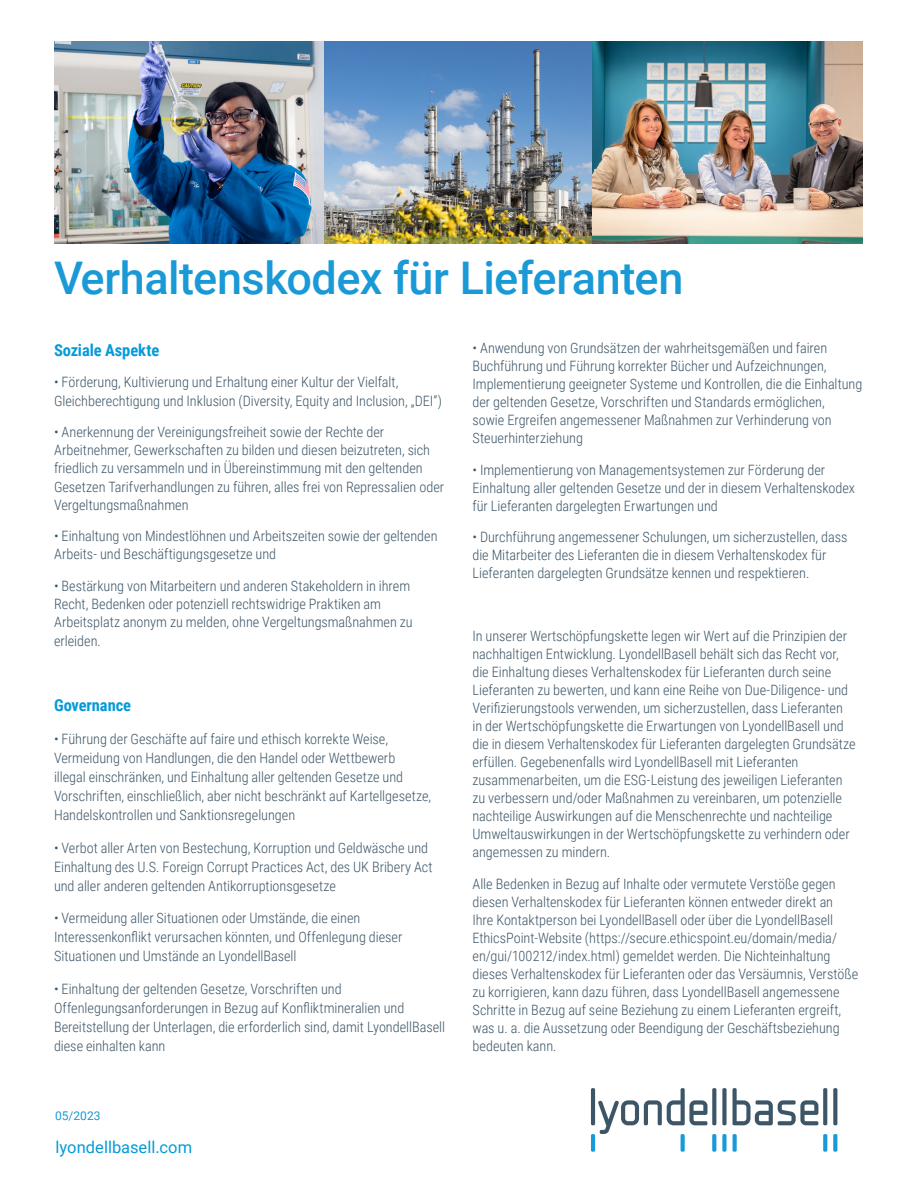
<style>
.page{position:relative;width:918px;height:1188px;background:#fff}
.page>*{position:absolute;margin:0;border:0;box-sizing:border-box;transform-origin:0 0}
.t1{font:500 45px "Roboto";letter-spacing:-.01em;color:#1999d6}
.t2{font:700 16.5px "Roboto Condensed";letter-spacing:-.005em;color:#069ad9}
.t3{font:16.5px "Roboto";letter-spacing:.005em;color:#069ad9}
.t4{font:300 14.25px/18px "Roboto Condensed";color:#3c5567}
.t5{font:12px "Roboto";color:#1999d6}
</style>
<div class="page">
<svg style="left:591px;top:1088px;width:246px;height:64px"></svg>
<img style="left:324px;top:41px;width:538px;height:203px">
<img style="left:54px;top:41px;width:270px;height:203px">
<p class="t1" style="left:54px;top:247px;width:631px">Verhaltenskodex für Lieferanten</p>
<p class="t2" style="left:54px;top:338px;width:107px">Soziale Aspekte</p>
<p class="t4" style="left:54px;top:373px;width:390px">• Förderung, Kultivierung und Erhaltung einer Kultur der Vielfalt,<br>Gleichberechtigung und Inklusion (Diversity, Equity and Inclusion, „DEI”)</p>
<p class="t4" style="left:54px;top:423px;width:392px">• Anerkennung der Vereinigungsfreiheit sowie der Rechte der Arbeitnehmer, Gewerkschaften zu bilden und diesen beizutreten, sich friedlich zu versammeln und in Übereinstimmung mit den geltenden Gesetzen Tarifverhandlungen zu führen, alles frei von Repressalien oder Vergeltungsmaßnahmen</p>
<p class="t4" style="left:54px;top:527px;width:385px">• Einhaltung von Mindestlöhnen und Arbeitszeiten sowie der geltenden<br>Arbeits- und Beschäftigungsgesetze und</p>
<p class="t4" style="left:54px;top:576px;width:360px">• Bestärkung von Mitarbeitern und anderen Stakeholdern in ihrem Recht, Bedenken oder potenziell rechtswidrige Praktiken am Arbeitsplatz anonym zu melden, ohne Vergeltungsmaßnahmen zu erleiden.</p>
<p class="t2" style="left:54px;top:694px;width:79px">Governance</p>
<p class="t4" style="left:54px;top:729px;width:379px;line-height:19px">• Führung der Geschäfte auf faire und ethisch korrekte Weise, Vermeidung von Handlungen, die den Handel oder Wettbewerb<br>illegal einschränken, und Einhaltung aller geltenden Gesetze und Vorschriften, einschließlich, aber nicht beschränkt auf Kartellgesetze, Handelskontrollen und Sanktionsregelungen</p>
<p class="t4" style="left:54px;top:838px;width:380px;line-height:19px">• Verbot aller Arten von Bestechung, Korruption und Geldwäsche und<br>Einhaltung des U.S. Foreign Corrupt Practices Act, des UK Bribery Act und aller anderen geltenden Antikorruptionsgesetze</p>
<p class="t4" style="left:54px;top:908px;width:350px;line-height:19px">• Vermeidung aller Situationen oder Umstände, die einen<br>Interessenkonflikt verursachen könnten, und Offenlegung dieser<br>Situationen und Umstände an LyondellBasell</p>
<p class="t4" style="left:54px;top:979px;width:393px;line-height:19px">• Einhaltung der geltenden Gesetze, Vorschriften und Offenlegungsanforderungen in Bezug auf Konfliktmineralien und Bereitstellung der Unterlagen, die erforderlich sind, damit LyondellBasell diese einhalten kann</p>
<p class="t5" style="left:55px;top:1107px;width:47px">05/2023</p>
<p class="t3" style="left:56px;top:1136px;width:138px">lyondellbasell.com</p>
<p class="t4" style="left:472px;top:339px;width:391px">• Anwendung von Grundsätzen der wahrheitsgemäßen und fairen Buchführung und Führung korrekter Bücher und Aufzeichnungen, Implementierung geeigneter Systeme und Kontrollen, die die Einhaltung der geltenden Gesetze, Vorschriften und Standards ermöglichen,<br>sowie Ergreifen angemessener Maßnahmen zur Verhinderung von Steuerhinterziehung</p>
<p class="t4" style="left:472px;top:460px;width:384px">• Implementierung von Managementsystemen zur Förderung der<br>Einhaltung aller geltenden Gesetze und der in diesem Verhaltenskodex für Lieferanten dargelegten Erwartungen und</p>
<p class="t4" style="left:472px;top:528px;width:376px">• Durchführung angemessener Schulungen, um sicherzustellen, dass die Mitarbeiter des Lieferanten die in diesem Verhaltenskodex für<br>Lieferanten dargelegten Grundsätze kennen und respektieren.</p>
<p class="t4" style="left:472px;top:627px;width:385px">In unserer Wertschöpfungskette legen wir Wert auf die Prinzipien der nachhaltigen Entwicklung. LyondellBasell behält sich das Recht vor, die Einhaltung dieses Verhaltenskodex für Lieferanten durch seine Lieferanten zu bewerten, und kann eine Reihe von Due-Diligence- und Verifizierungstools verwenden, um sicherzustellen, dass Lieferanten in der Wertschöpfungskette die Erwartungen von LyondellBasell und die in diesem Verhaltenskodex für Lieferanten dargelegten Grundsätze erfüllen. Gegebenenfalls wird LyondellBasell mit Lieferanten zusammenarbeiten, um die ESG-Leistung des jeweiligen Lieferanten zu verbessern und/oder Maßnahmen zu vereinbaren, um potenzielle nachteilige Auswirkungen auf die Menschenrechte und nachteilige Umweltauswirkungen in der Wertschöpfungskette zu verhindern oder angemessen zu mindern.</p>
<p class="t4" style="left:472px;top:874px;width:387px">Alle Bedenken in Bezug auf Inhalte oder vermutete Verstöße gegen diesen Verhaltenskodex für Lieferanten können entweder direkt an<br>Ihre Kontaktperson bei LyondellBasell oder über die LyondellBasell EthicsPoint-Website (https://secure.ethicspoint.eu/domain/media/ en/gui/100212/index.html) gemeldet werden. Die Nichteinhaltung dieses Verhaltenskodex für Lieferanten oder das Versäumnis, Verstöße zu korrigieren, kann dazu führen, dass LyondellBasell angemessene Schritte in Bezug auf seine Beziehung zu einem Lieferanten ergreift, was u. a. die Aussetzung oder Beendigung der Geschäftsbeziehung bedeuten kann.</p>
</div>
